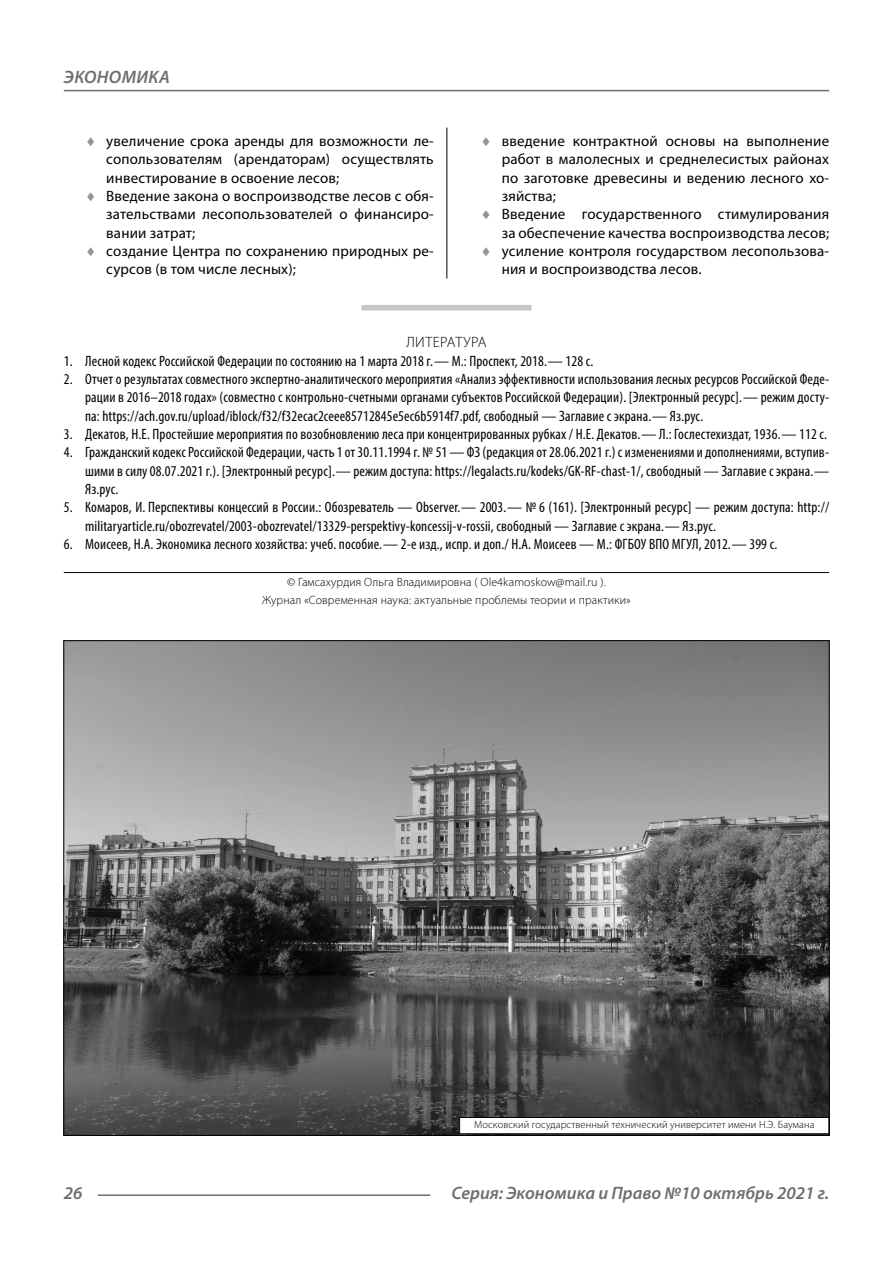
<style>
.page{position:relative;width:893px;height:1263px;background:#fff}
.page>*{position:absolute;margin:0;border:0;box-sizing:border-box;transform-origin:0 0}
.t1{font:italic 600 18px "Myriad Pro";color:#6e6e6e}
.t2{font:condensed 15px/18.3px "Myriad Pro";letter-spacing:.01em;color:#000;text-align:justify}
.t3{font:15px/18.3px "Myriad Pro";letter-spacing:.01em;color:#000;text-align:justify}
.Literature{font:300 15px "Myriad Pro";letter-spacing:.03em;color:#000}
.Copy{font:300 12px/18.3px "Myriad Pro";letter-spacing:.01em;color:#000;text-align:center}
.Author-doc{font:300 10.5px "Myriad Pro";letter-spacing:.01em;color:#000}
.s1{color:#949494}
</style>
<div class="page">
<hr style="left:446px;top:128px;width:1px;height:1007px;background:#000">
<div style="left:64px;top:278px;width:765px;height:985px;background:#fff"></div>
<div style="left:361px;top:305px;width:170px;height:6px;background:#c7c7c7"></div>
<div style="left:64px;top:310px;width:765px;height:953px;background:#fff"></div>
<hr style="left:64px;top:572px;width:765px;height:1px;background:#000">
<img style="left:65px;top:642px;width:763px;height:492px">
<div style="left:460px;top:1117px;width:369px;height:17px;background:#fff"></div>
<div style="left:459px;top:1117px;width:370px;height:17px;border:1px solid #000"></div>
<hr style="left:98px;top:1194px;width:332px;height:2px;background:#6e6e6e">
<hr style="left:64px;top:90px;width:765px;height:1px;background:#6e6e6e">
<p class="t1" style="left:64px;top:66px;width:24px">Экономика</p>
<p class="t3" style="left:106px;top:131px;width:329px;text-indent:-21px"><span class="s1">♦</span> увеличение срока аренды для возможности ле&shy;сопользователям (арендаторам) осуществлять инвестирование в освоение лесов;</p>
<p class="t3" style="left:106px;top:186px;width:329px;text-indent:-21px"><span class="s1">♦</span> Введение закона о воспроизводстве лесов с обя&shy;зательствами лесопользователей о финансиро&shy;вании затрат;</p>
<p class="t3" style="left:106px;top:241px;width:329px;text-indent:-21px"><span class="s1">♦</span> создание Центра по сохранению природных ре&shy;сурсов (в том числе лесных);</p>
<p class="t3" style="left:502px;top:131px;width:329px;text-indent:-21px"><span class="s1">♦</span> введение контрактной основы на выполнение работ в малолесных и среднелесистых районах по заготовке древесины и ведению лесного хо&shy;зяйства;</p>
<p class="t3" style="left:480px;top:205px;width:350px;text-align:right"><span class="s1">♦</span> Введение государственного стимулирования за обеспечение качества воспроизводства лесов;</p>
<p class="t3" style="left:502px;top:241px;width:329px;text-indent:-21px"><span class="s1">♦</span> усиление контроля государством лесопользова&shy;ния и воспроизводства лесов.</p>
<p class="Literature" style="left:406px;top:333px;width:82px">ЛИТЕРАТУРА</p>
<p class="t2" style="left:64px;top:351px;width:531px">1. Лесной кодекс Российской Федерации по состоянию на 1 марта 2018 г.— М.: Проспект, 2018.— 128 с.</p>
<p class="t2" style="left:85px;top:370px;width:746px;text-indent:-21px">2. Отчет о результатах совместного экспертно-аналитического мероприятия «Анализ эффективности использования лесных ресурсов Российской Феде&shy;рации в 2016–2018 годах» (совместно с контрольно-счетными органами субъектов Российской Федерации). [Электронный ресурс].— режим досту&shy;па: https://ach.gov.ru/upload/iblock/f32/f32ecac2ceee85712845e5ec6b5914f7.pdf, свободный — Заглавие с экрана.— Яз.рус.</p>
<p class="t2" style="left:64px;top:425px;width:765px">3. Декатов, Н.Е. Простейшие мероприятия по возобновлению леса при концентрированных рубках / Н.Е. Декатов.— Л.: Гослестехиздат, 1936.— 112 с.</p>
<p class="t2" style="left:85px;top:443px;width:746px;text-indent:-21px">4. Гражданский кодекс Российской Федерации, часть 1 от 30.11.1994 г. № 51 — ФЗ (редакция от 28.06.2021 г.) с изменениями и дополнениями, вступив&shy;шими в силу 08.07.2021 г.). [Электронный ресурс].— режим доступа: https://legalacts.ru/kodeks/GK-RF-chast‑1/, свободный — Заглавие с экрана.— Яз.рус.</p>
<p class="t2" style="left:85px;top:498px;width:746px;text-indent:-21px">5. Комаров, И. Перспективы концессий в России.: Обозреватель — Observer.— 2003.— № 6 (161). [Электронный ресурс] — режим доступа: http:// militaryarticle.ru/obozrevatel/2003-obozrevatel/13329-perspektivy-koncessij-v-rossii, свободный — Заглавие с экрана.— Яз.рус.</p>
<p class="t2" style="left:64px;top:535px;width:715px">6. Моисеев, Н.А. Экономика лесного хозяйства: учеб. пособие.— 2-е изд., испр. и доп./ Н.А. Моисеев — М.: ФГБОУ ВПО МГУЛ, 2012.— 399 с.</p>
<p class="Copy" style="left:262px;top:572px;width:370px">© Гамсахурдия Ольга Владимировна ( Ole4kamoskow@mail.ru ).<br>Журнал «Современная наука: актуальные проблемы теории и практики»</p>
<p class="Author-doc" style="left:474px;top:1118px;width:342px">Московский государственный технический университет имени Н.Э. Баумана</p>
<p class="t1" style="left:64px;top:1182px;width:20px">26</p>
<p class="t1" style="left:451px;top:1182px;width:379px">Серия: Экономика и Право №10 октябрь 2021 г.</p>
</div>
